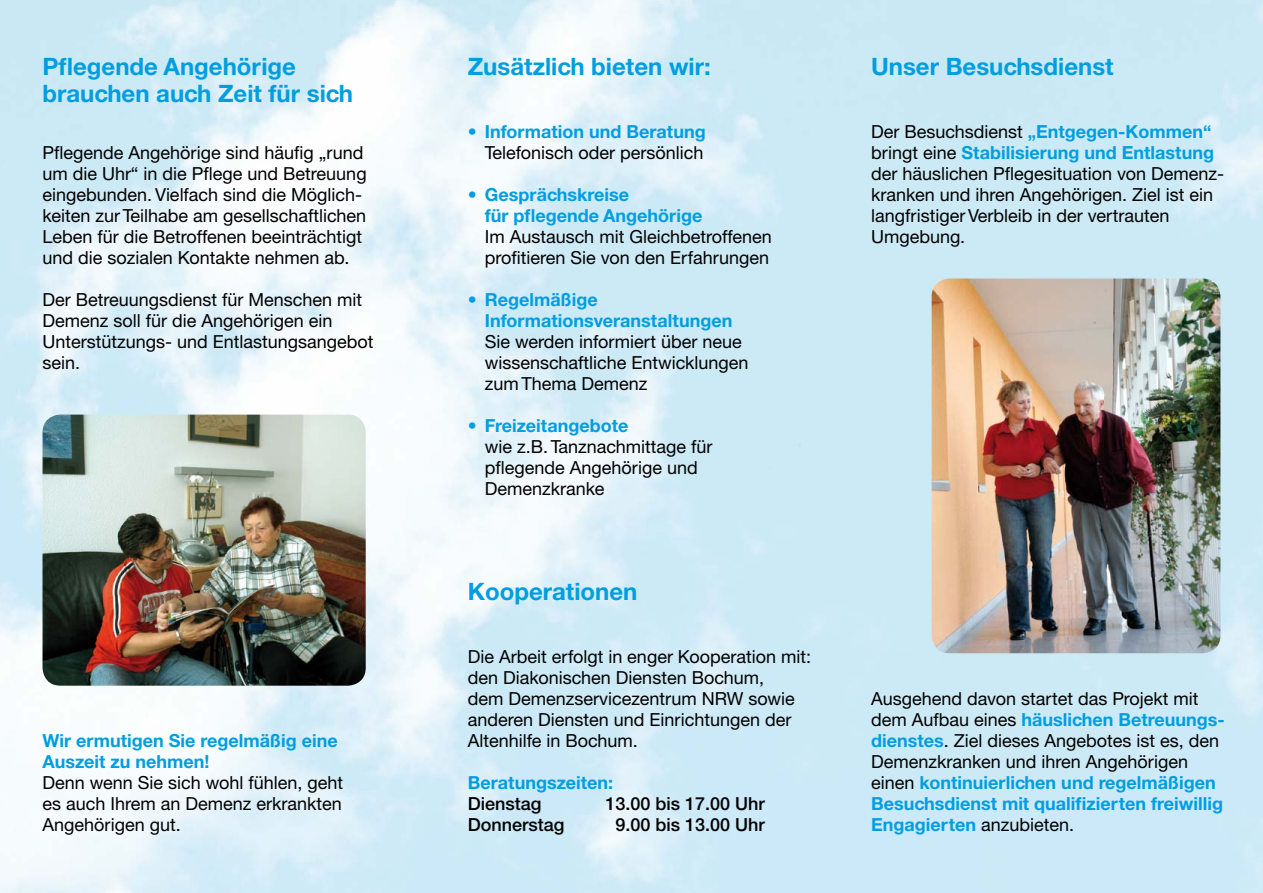
<style>
.page{position:relative;width:1263px;height:893px;background:#fff}
.page>*{position:absolute;margin:0;border:0;box-sizing:border-box;transform-origin:0 0}
.t1{font:700 24px/27px "Helvetica Neue CE";color:#009ee0}
.t2{font:18px/21px "Helvetica Neue CE";color:#000}
.t3{font:700 18px/21px "Helvetica Neue CE";color:#009ee0}
.t4{font:500 18px "Helvetica Neue";color:#000}
.s1{font-weight:700;color:#009ee0}
</style>
<div class="page">
<img style="left:43px;top:415px;width:323px;height:271px">
<img style="left:932px;top:279px;width:288px;height:374px">
<h1 class="t1" style="left:43px;top:53px;width:312px">Pflegende Angehörige brauchen auch Zeit für sich</h1>
<p class="t2" style="left:43px;top:142px;width:326px">Pflegende Angehörige sind häufig „rund um die Uhr“ in die Pflege und Betreuung eingebunden. Vielfach sind die Möglich&shy;keiten zur Teilhabe am gesellschaftlichen Leben für die Betroffenen beeinträchtigt und die sozialen Kontakte nehmen ab.</p>
<p class="t2" style="left:43px;top:289px;width:333px">Der Betreuungsdienst für Menschen mit<br>Demenz soll für die Angehörigen ein<br>Unterstützungs- und Entlastungsangebot sein.</p>
<p class="t3" style="left:43px;top:730px;width:297px">Wir ermutigen Sie regelmäßig eine<br>Auszeit zu nehmen!</p>
<p class="t2" style="left:43px;top:772px;width:302px;text-align:justify">Denn wenn Sie sich wohl fühlen, geht es auch Ihrem an Demenz erkrankten Angehörigen gut.</p>
<h1 class="t1" style="left:468px;top:53px;width:244px">Zusätzlich bieten wir:</h1>
<p class="t3" style="left:468px;top:121px;width:240px">• Information und Beratung</p>
<p class="t2" style="left:485px;top:142px;width:220px">Telefonisch oder persönlich</p>
<p class="t3" style="left:485px;top:184px;width:219px;text-indent:-17px">• Gesprächskreise<br>für pflegende Angehörige</p>
<p class="t2" style="left:485px;top:226px;width:289px">Im Austausch mit Gleichbetroffenen profitieren Sie von den Erfahrungen</p>
<p class="t3" style="left:485px;top:289px;width:249px;text-indent:-17px">• Regelmäßige<br>Informationsveranstaltungen</p>
<p class="t2" style="left:485px;top:331px;width:265px">Sie werden informiert über neue wissenschaftliche Entwicklungen zum Thema Demenz</p>
<p class="t3" style="left:468px;top:415px;width:162px">• Freizeitangebote</p>
<p class="t2" style="left:485px;top:436px;width:229px">wie z.B. Tanznachmittage für pflegende Angehörige und<br>Demenzkranke</p>
<h1 class="t1" style="left:468px;top:578px;width:171px">Kooperationen</h1>
<p class="t2" style="left:468px;top:646px;width:345px">Die Arbeit erfolgt in enger Kooperation mit: den Diakonischen Diensten Bochum,<br>dem Demenzservicezentrum NRW sowie anderen Diensten und Einrichtungen der Altenhilfe in Bochum.</p>
<p class="t3" style="left:468px;top:772px;width:147px">Beratungszeiten:</p>
<p class="t4" style="left:468px;top:793px;width:75px">Dienstag</p>
<p class="t4" style="left:605px;top:793px;width:161px">13.00 bis 17.00 Uhr</p>
<p class="t4" style="left:468px;top:814px;width:98px">Donnerstag</p>
<p class="t4" style="left:615px;top:814px;width:151px">9.00 bis 13.00 Uhr</p>
<h1 class="t1" style="left:871px;top:53px;width:244px">Unser Besuchsdienst</h1>
<p class="t2" style="left:871px;top:121px;width:355px">Der Besuchsdienst <span class="s1">„Entgegen-Kommen“ </span>bringt eine <span class="s1">Stabilisierung und Entlastung </span>der häuslichen Pflegesituation von Demenz&shy;kranken und ihren Angehörigen. Ziel ist ein langfristiger Verbleib in der vertrauten Umgebung.</p>
<p class="t2" style="left:871px;top:688px;width:355px">Ausgehend davon startet das Projekt mit dem Aufbau eines <span class="s1">häuslichen Betreuungs&shy;dienstes</span>. Ziel dieses Angebotes ist es, den Demenzkranken und ihren Angehörigen einen <span class="s1">kontinuierlichen und regelmäßigen Besuchsdienst mit qualifizierten freiwillig Engagierten</span> anzubieten.</p>
</div>
